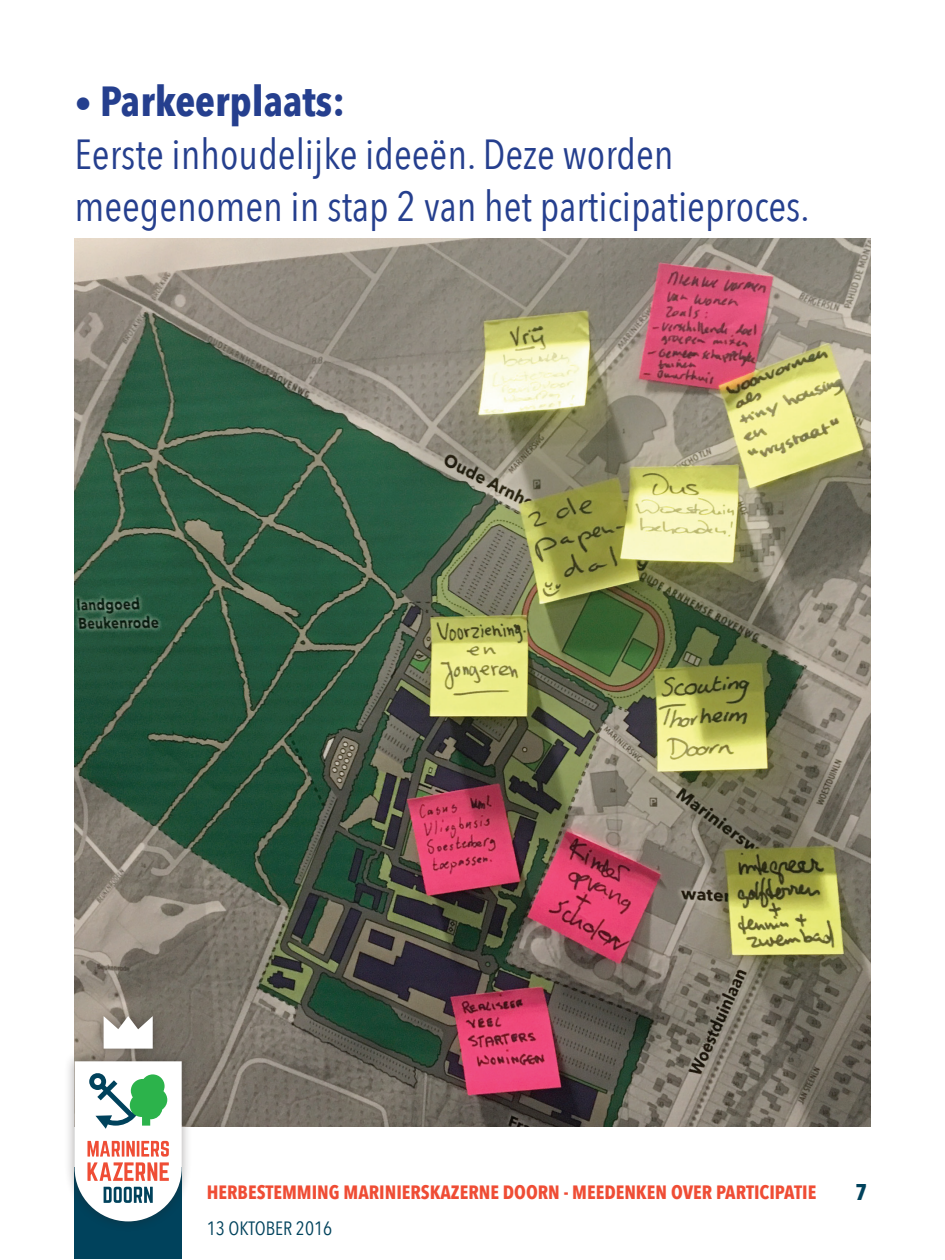
<style>
.page{position:relative;width:945px;height:1260px;background:#fff}
.page>*{position:absolute;margin:0;border:0;box-sizing:border-box;transform-origin:0 0}
.t1{font:42px/52.5px "Avenir Next Condensed";color:#253f8e}
.t2{font:700 22.75px "Avenir Next Condensed";color:#00425c}
.t3{font:700 19.25px "Avenir Next Condensed";color:#ef4d35}
.t4{font:19.25px "Avenir Next Condensed";color:#00425c}
.s1{font-weight:700;font-size:35px}
.s2{font-weight:700}
</style>
<div class="page">
<img style="left:74px;top:239px;width:797px;height:888px">
<div style="left:74px;top:1168px;width:108px;height:91px;background:#00425c"></div>
<div style="left:64px;top:1051px;width:128px;height:181px;background:#231f20;opacity:.4"></div>
<div style="left:93px;top:1007px;width:70px;height:53px;background:#231f20;opacity:.4"></div>
<svg style="left:104px;top:1016px;width:49px;height:33px"></svg>
<svg style="left:75px;top:1061px;width:107px;height:160px"></svg>
<p class="t1" style="left:74px;top:73px;width:737px"><span class="s1">•</span> <span class="s2">PARKEERPLAATS:<br></span>Eerste inhoudelijke ideeën. Deze worden meegenomen in stap 2 van het participatieproces.</p>
<p class="t3" style="left:207px;top:1181px;width:611px">HERBESTEMMING MARINIERSKAZERNE DOORN - MEEDENKEN OVER PARTICIPATIE</p>
<p class="t4" style="left:207px;top:1212px;width:127px">13 oktober 2016</p>
<p class="t2" style="left:855px;top:1179px;width:13px">7</p>
</div>
